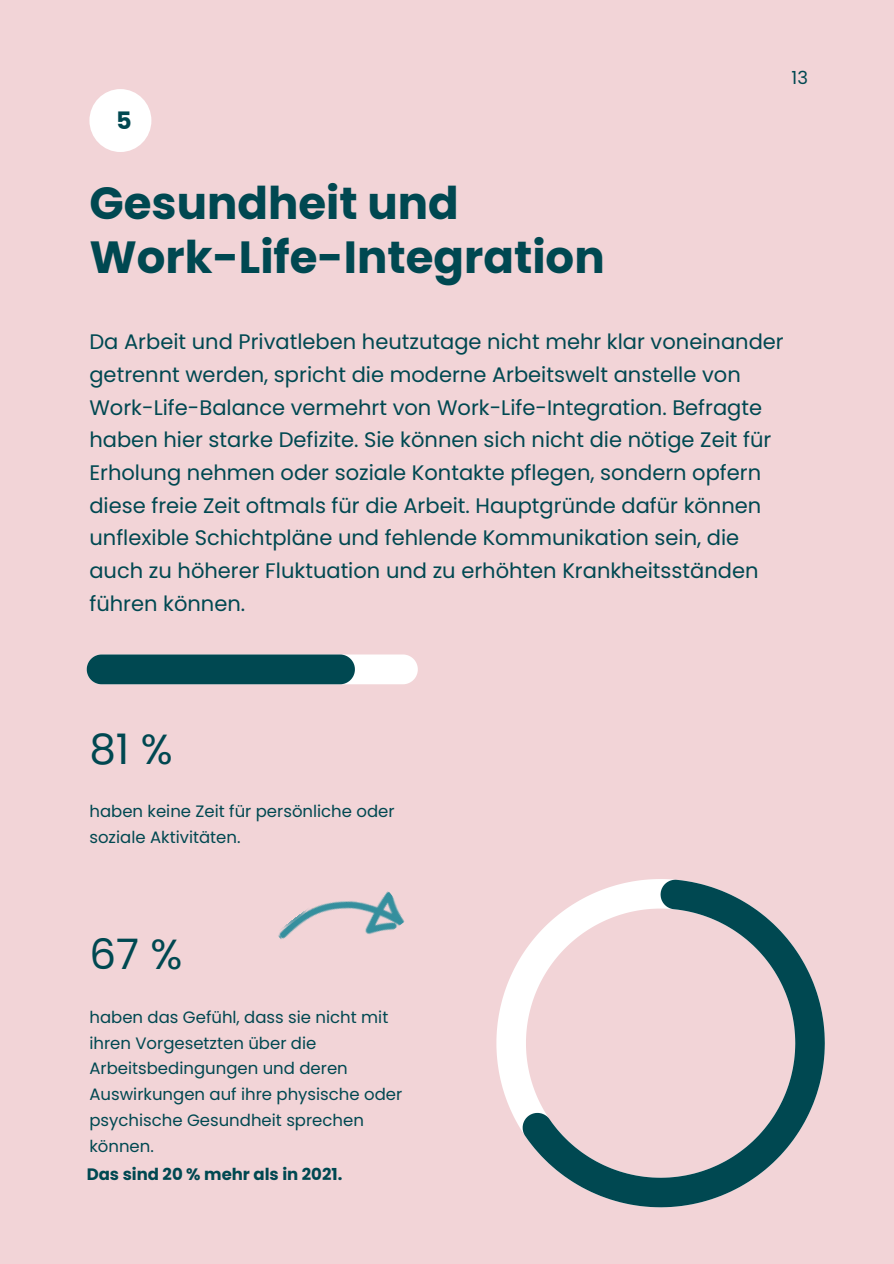
<style>
.page{position:relative;width:894px;height:1264px;background:#fff}
.page>*{position:absolute;margin:0;border:0;box-sizing:border-box;transform-origin:0 0}
.t1{font:700 45px "Poppins";color:#004851}
.t2{font:42px "Poppins";color:#004851}
.t3{font:700 24px "Poppins";color:#004851}
.t4{font:21px/32.7px "Poppins";color:#004851}
.t5{font:18px "Poppins";color:#004851}
.t6{font:16.5px/26px "Poppins";color:#004851}
.t7{font:700 16.5px "Poppins";color:#004851}
</style>
<div class="page">
<div style="left:0;top:0;width:893px;height:1263px;background:#f2d4d7"></div>
<div style="left:89px;top:89px;width:62px;height:63px;background:#fff;border-radius:50%"></div>
<svg style="left:87px;top:654px;width:330px;height:30px;background:#376e76"></svg>
<svg style="left:496px;top:956px;width:26px;height:175px;fill:#fff"></svg>
<svg style="left:522px;top:879px;width:302px;height:328px"></svg>
<img style="left:278px;top:891px;width:127px;height:49px">
<p class="t3" style="left:116px;top:103px;width:17px">5</p>
<p class="t5" style="left:791px;top:66px;width:18px">13</p>
<p class="t1" style="left:89px;top:171px;width:370px">Gesundheit und</p>
<p class="t1" style="left:89px;top:225px;width:516px">Work-Life-Integration</p>
<p class="t4" style="left:89px;top:325px;width:695px">Da Arbeit und Privatleben heutzutage nicht mehr klar voneinander getrennt werden, spricht die moderne Arbeitswelt anstelle von Work-Life-Balance vermehrt von Work-Life-Integration. Befragte haben hier starke Defizite. Sie können sich nicht die nötige Zeit fü r Erholung nehmen oder soziale Kontakte pflegen, sondern opfern diese freie Zeit oftmals fü r die Arbeit. Hauptgründe dafür können unflexible Schichtplä ne und fehlende Kommunikation sein, die auch zu höherer Fluktuation und zu erhöhten Krankheitsstä nden<br>fü hren können.</p>
<p class="t2" style="left:89px;top:719px;width:85px">81 %</p>
<p class="t6" style="left:89px;top:798px;width:306px">haben keine Zeit fü r persönliche oder soziale Aktivitäten.</p>
<p class="t2" style="left:89px;top:925px;width:94px">67 %</p>
<p class="t6" style="left:89px;top:1003px;width:314px">haben das Gefü hl, dass sie nicht mit ihren Vorgesetzten ü ber die<br>Arbeitsbedingungen und deren<br>Auswirkungen auf ihre physische oder psychische Gesundheit sprechen können.</p>
<p class="t7" style="left:87px;top:1162px;width:257px">Das sind 20 % mehr als in 2021.</p>
</div>
